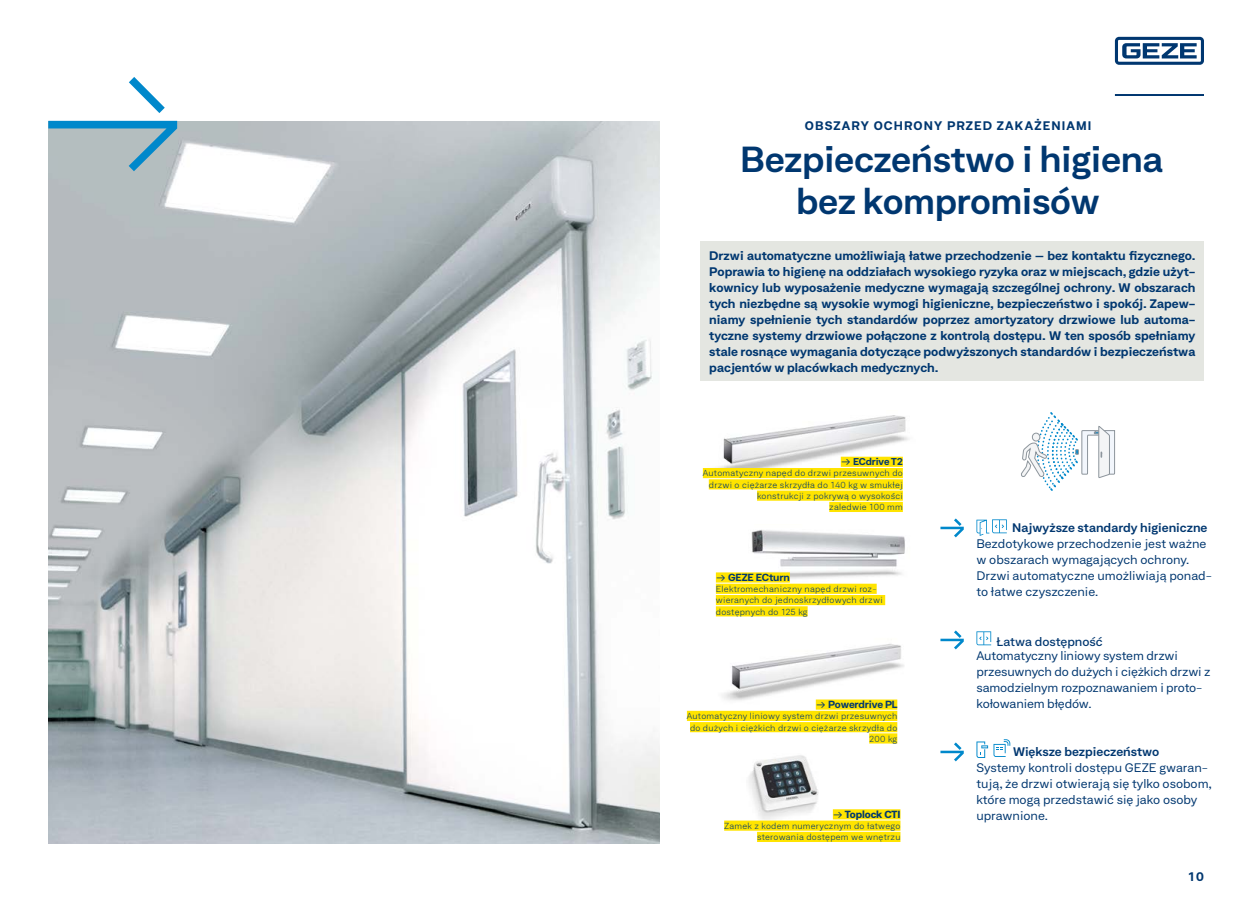
<style>
.page{position:relative;width:1240px;height:900px;background:#fff}
.page>*{position:absolute;margin:0;border:0;box-sizing:border-box;transform-origin:0 0}
.t1{font:600 expanded 35px/42px "Neufile Grotesk";letter-spacing:-.01em;color:#003770;text-align:center}
.t2{font:700 expanded 12px/16px "Neufile Grotesk";color:#003770;text-align:justify}
.t3{font:expanded 12px/16px "Neufile Grotesk";letter-spacing:-.005em;color:#003770}
.t4{font:600 expanded 12px "Neufile Grotesk";color:#003770}
.t5{font:700 expanded 12px "Neufile Grotesk";letter-spacing:.09em;color:#003770}
.t6{font:500 expanded 12px "Neufile Grotesk";letter-spacing:-.005em;color:#003770}
.t7{font:700 expanded 10px "Neufile Grotesk";letter-spacing:-.01em;color:#003770}
.t8{font:800 expanded 10px "Neufile Grotesk";letter-spacing:-.01em;color:#003770}
.t9{font:700 expanded 9.6px "Neufile Grotesk";letter-spacing:-.01em;color:#003770}
.t10{font:300 expanded 8.5px/11.3px "Neufile Grotesk";letter-spacing:.03em;color:#003770;text-align:right}
.s1{font-weight:800;font-size:10px}
.s2{font-weight:800}
</style>
<div class="page">
<img style="left:48px;top:121px;width:612px;height:722px">
<svg style="left:1115px;top:37px;width:89px;height:28px"></svg>
<hr style="left:1115px;top:94px;width:89px;height:2px;background:#003770">
<svg style="left:940px;top:518px;width:24px;height:19px"></svg>
<svg style="left:976px;top:519px;width:31px;height:17px"></svg>
<div style="left:701px;top:241px;width:503px;height:140px;background:#e4e6e1"></div>
<img style="left:707px;top:415px;width:202px;height:73px">
<div style="left:841px;top:457px;width:62px;height:10px;background:#ffe400"></div>
<div style="left:703px;top:468px;width:200px;height:10px;background:#ffe400"></div>
<div style="left:709px;top:479px;width:194px;height:10px;background:#ffe400"></div>
<div style="left:757px;top:491px;width:146px;height:10px;background:#ffe400"></div>
<div style="left:829px;top:502px;width:74px;height:10px;background:#ffe400"></div>
<img style="left:743px;top:530px;width:162px;height:54px">
<div style="left:716px;top:572px;width:74px;height:11px;background:#ffe400"></div>
<div style="left:716px;top:584px;width:161px;height:10px;background:#ffe400"></div>
<div style="left:716px;top:595px;width:169px;height:10px;background:#ffe400"></div>
<div style="left:716px;top:606px;width:92px;height:10px;background:#ffe400"></div>
<svg style="left:940px;top:742px;width:24px;height:19px"></svg>
<svg style="left:976px;top:741px;width:12px;height:17px"></svg>
<svg style="left:994px;top:739px;width:16px;height:18px"></svg>
<svg style="left:1021px;top:413px;width:94px;height:78px"></svg>
<svg style="left:48px;top:121px;width:129px;height:50px;background:#8db2c1"></svg>
<svg style="left:129px;top:77px;width:36px;height:36px"></svg>
<img style="left:707px;top:644px;width:197px;height:76px">
<div style="left:816px;top:700px;width:81px;height:10px;background:#ffe400"></div>
<div style="left:687px;top:711px;width:210px;height:10px;background:#ffe400"></div>
<div style="left:690px;top:722px;width:207px;height:10px;background:#ffe400"></div>
<div style="left:869px;top:733px;width:28px;height:11px;background:#ffe400"></div>
<svg style="left:940px;top:630px;width:24px;height:19px"></svg>
<svg style="left:976px;top:631px;width:15px;height:14px"></svg>
<img style="left:741px;top:755px;width:80px;height:66px">
<div style="left:833px;top:809px;width:67px;height:10px;background:#ffe400"></div>
<div style="left:724px;top:821px;width:176px;height:10px;background:#ffe400"></div>
<div style="left:757px;top:832px;width:143px;height:10px;background:#ffe400"></div>
<p class="t5" style="left:805px;top:118px;width:288px">OBSZARY OCHRONY PRZED ZAKAŻENIAMI</p>
<h1 class="t1" style="left:740px;top:138px;width:424px">Bezpieczeństwo i higiena bez kompromisów</h1>
<p class="t2" style="left:709px;top:247px;width:488px">Drzwi automatyczne umożliwiają łatwe przechodzenie – bez kontaktu fizycznego.<br>Poprawia to higienę na oddziałach wysokiego ryzyka oraz w miejscach, gdzie użyt&shy;kownicy lub wyposażenie medyczne wymagają szczególnej ochrony. W obszarach tych niezbędne są wysokie wymogi higieniczne, bezpieczeństwo i spokój. Zapew&shy;niamy spełnienie tych standardów poprzez amortyzatory drzwiowe lub automa&shy;tyczne systemy drzwiowe połączone z kontrolą dostępu. W ten sposób spełniamy stale rosnące wymagania dotyczące podwyższonych standardów i bezpieczeństwa pacjentów w placówkach medycznych.</p>
<p class="t9" style="left:841px;top:455px;width:64px"><span class="s1">→</span> ECdrive T2</p>
<p class="t10" style="left:703px;top:468px;width:202px">Automatyczny napęd do drzwi przesuwnych do drzwi o ciężarze skrzydła do 140 kg w smukłej konstrukcji z pokrywą o wysokości<br>zaledwie 100 mm</p>
<p class="t7" style="left:716px;top:571px;width:76px"><span class="s2">→</span> GEZE ECturn</p>
<p class="t10" style="left:716px;top:583px;width:168px;text-align:left">Elektromechaniczny napęd drzwi roz&shy;wieranych do jednoskrzydłowych drzwi dostępnych do 125 kg</p>
<p class="t7" style="left:816px;top:698px;width:83px"><span class="s2">→</span> Powerdrive PL</p>
<p class="t10" style="left:687px;top:710px;width:212px">Automatyczny liniowy system drzwi przesuwnych do dużych i ciężkich drzwi o ciężarze skrzydła do<br>200 kg</p>
<p class="t8" style="left:833px;top:807px;width:69px">→ Toplock CTI</p>
<p class="t10" style="left:724px;top:820px;width:178px">Zamek z kodem numerycznym do łatwego sterowania dostępem we wnętrzu</p>
<p class="t4" style="left:1012px;top:520px;width:197px">Najwyższe standardy higieniczne</p>
<p class="t3" style="left:976px;top:535px;width:237px">Bezdotykowe przechodzenie jest ważne w obszarach wymagających ochrony.<br>Drzwi automatyczne umożliwiają ponad&shy;to łatwe czyszczenie.</p>
<p class="t6" style="left:997px;top:634px;width:108px">Łatwa dostępność</p>
<p class="t3" style="left:976px;top:647px;width:236px">Automatyczny liniowy system drzwi przesuwnych do dużych i ciężkich drzwi z samodzielnym rozpoznawaniem i proto&shy;kołowaniem błędów.</p>
<p class="t4" style="left:1013px;top:744px;width:148px">Większe bezpieczeństwo</p>
<p class="t3" style="left:976px;top:759px;width:237px">Systemy kontroli dostępu GEZE gwaran&shy;tują, że drzwi otwierają się tylko osobom, które mogą przedstawić się jako osoby uprawnione.</p>
<p class="t2" style="left:1188px;top:868px;width:17px">10</p>
</div>
